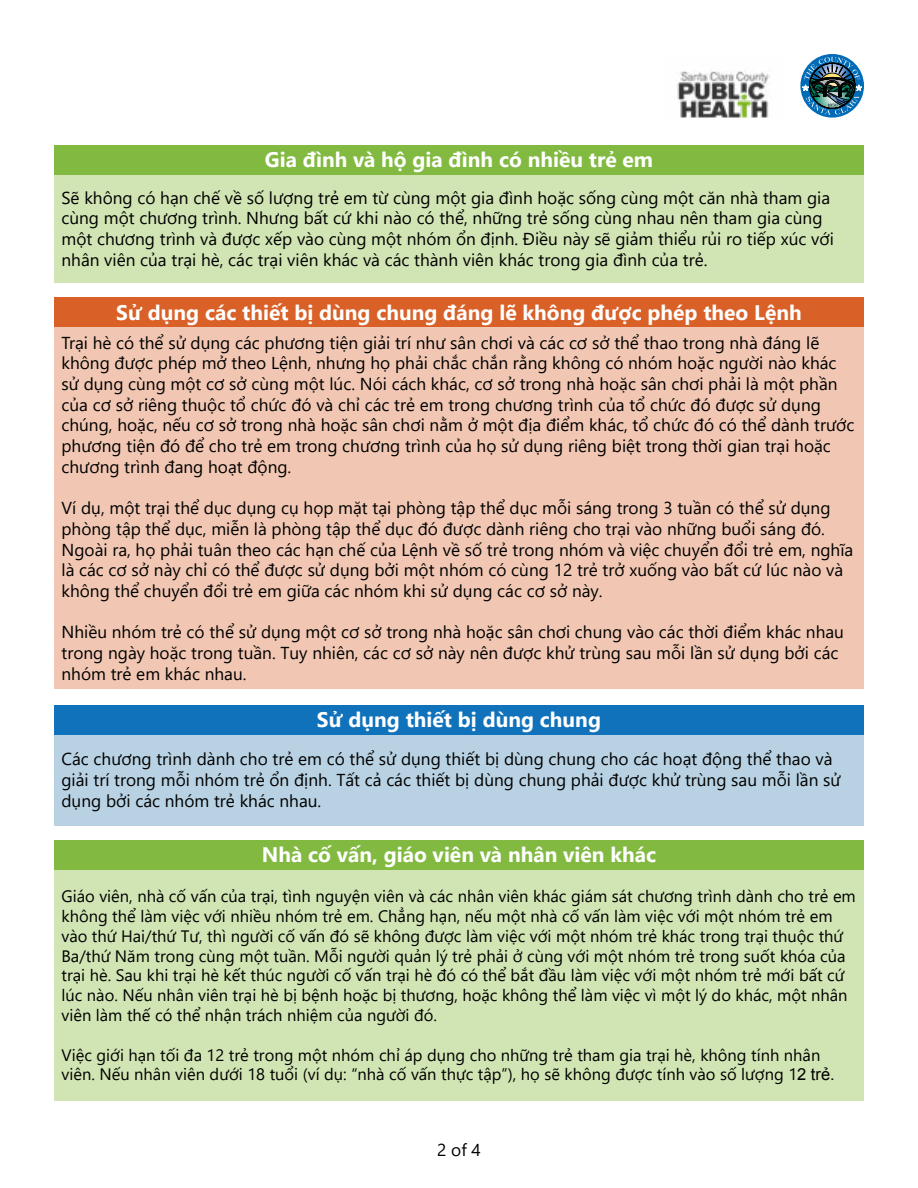
<style>
.page{position:relative;width:918px;height:1188px;background:#fff}
.page>*{position:absolute;margin:0;border:0;box-sizing:border-box;transform-origin:0 0}
.t1{font:700 21px "Segoe UI";color:#fff}
.t2{font:17.25px/20.7px "Segoe UI";color:#000}
.t3{font:16.5px/19.8px "Segoe UI";color:#000}
.s1{font-family:"Arial"}
</style>
<div class="page">
<img style="left:677px;top:71px;width:94px;height:47px">
<svg style="left:800px;top:54px;width:64px;height:64px"></svg>
<svg style="left:802px;top:57px;width:60px;height:58px;background:#497790"></svg>
<div style="left:54px;top:174px;width:810px;height:109px;background:#d1e4b3"></div>
<div style="left:54px;top:327px;width:810px;height:362px;background:#f1c7b3"></div>
<div style="left:54px;top:734px;width:810px;height:91px;background:#b9d2e3"></div>
<div style="left:54px;top:869px;width:810px;height:232px;background:#d1e4b3"></div>
<div style="left:54px;top:145px;width:810px;height:29px;background:#82ba41"></div>
<div style="left:54px;top:298px;width:810px;height:29px;background:#d96127"></div>
<div style="left:54px;top:705px;width:810px;height:29px;background:#1072ba"></div>
<div style="left:54px;top:840px;width:810px;height:29px;background:#82ba41"></div>
<p class="t1" style="left:265px;top:140px;width:390px">Gia đình và hộ gia đình có nhiều trẻ em</p>
<p class="t2" style="left:62px;top:186px;width:774px">Sẽ không có hạn chế về số lượng trẻ em từ cùng một gia đình hoặc sống cùng một căn nhà tham gia cùng một chương trình. Nhưng bất cứ khi nào có thể, những trẻ sống cùng nhau nên tham gia cùng một chương trình và được xếp vào cùng một nhóm ổn định. Điều này sẽ giảm thiểu rủi ro tiếp xúc với nhân viên của trại hè, các trại viên khác và các thành viên khác trong gia đình của trẻ.</p>
<p class="t1" style="left:116px;top:293px;width:687px">Sử dụng các thiết bị dùng chung đáng lẽ không được phép theo Lệnh</p>
<p class="t2" style="left:62px;top:331px;width:794px">Trại hè có thể sử dụng các phương tiện giải trí như sân chơi và các cơ sở thể thao trong nhà đáng lẽ không được phép mở theo Lệnh, nhưng họ phải chắc chắn rằng không có nhóm hoặc người nào khác sử dụng cùng một cơ sở cùng một lúc. Nói cách khác, cơ sở trong nhà hoặc sân chơi phải là một phần của cơ sở riêng thuộc tổ chức đó và chỉ các trẻ em trong chương trình của tổ chức đó được sử dụng chúng, hoặc, nếu cơ sở trong nhà hoặc sân chơi nằm ở một địa điểm khác, tổ chức đó có thể dành trước phương tiện đó để cho trẻ em trong chương trình của họ sử dụng riêng biệt trong thời gian trại hoặc chương trình đang hoạt động.</p>
<p class="t2" style="left:62px;top:496px;width:793px">Ví dụ, một trại thể dục dụng cụ họp mặt tại phòng tập thể dục mỗi sáng trong 3 tuần có thể sử dụng phòng tập thể dục, miễn là phòng tập thể dục đó được dành riêng cho trại vào những buổi sáng đó.<br>Ngoài ra, họ phải tuân theo các hạn chế của Lệnh về số trẻ trong nhóm và việc chuyển đổi trẻ em, nghĩa là các cơ sở này chỉ có thể được sử dụng bởi một nhóm có cùng 12 trẻ trở xuống vào bất cứ lúc nào và không thể chuyển đổi trẻ em giữa các nhóm khi sử dụng các cơ sở này.</p>
<p class="t2" style="left:62px;top:620px;width:784px">Nhiều nhóm trẻ có thể sử dụng một cơ sở trong nhà hoặc sân chơi chung vào các thời điểm khác nhau trong ngày hoặc trong tuần. Tuy nhiên, các cơ sở này nên được khử trùng sau mỗi lần sử dụng bởi các nhóm trẻ em khác nhau.</p>
<p class="t1" style="left:317px;top:700px;width:286px">Sử dụng thiết bị dùng chung</p>
<p class="t2" style="left:62px;top:747px;width:781px">Các chương trình dành cho trẻ em có thể sử dụng thiết bị dùng chung cho các hoạt động thể thao và giải trí trong mỗi nhóm trẻ ổn định. Tất cả các thiết bị dùng chung phải được khử trùng sau mỗi lần sử dụng bởi các nhóm trẻ khác nhau.</p>
<p class="t1" style="left:262px;top:835px;width:396px">Nhà cố vấn, giáo viên và nhân viên khác</p>
<p class="t3" style="left:62px;top:885px;width:796px">Giáo viên, nhà cố vấn của trại, tình nguyện viên và các nhân viên khác giám sát chương trình dành cho trẻ em không thể làm việc với nhiều nhóm trẻ em. Chẳng hạn, nếu một nhà cố vấn làm việc với một nhóm trẻ em vào thứ Hai/thứ Tư, thì người cố vấn đó sẽ không được làm việc với một nhóm trẻ khác trong trại thuộc thứ Ba/thứ Năm trong cùng một tuần. Mỗi người quản lý trẻ phải ở cùng với một nhóm trẻ trong suốt khóa của trại hè. Sau khi trại hè kết thúc người cố vấn trại hè đó có thể bắt đầu làm việc với một nhóm trẻ mới bất cứ lúc nào. Nếu nhân viên trại hè bị bệnh hoặc bị thương, hoặc không thể làm việc vì một lý do khác, một nhân viên làm thế có thể nhận trách nhiệm của người đó.</p>
<p class="t3" style="left:62px;top:1043px;width:775px">Việc giới hạn tối đa 12 trẻ trong một nhóm chỉ áp dụng cho những trẻ tham gia trại hè, không tính nhân viên. Nếu nhân viên dưới 18 tuổi (ví dụ: “nhà cố vấn thực tập”), họ sẽ không được tính vào số lượng 1<span class="s1">2 trẻ.</span></p>
<p class="t2" style="left:437px;top:1138px;width:45px">2 of 4</p>
</div>
